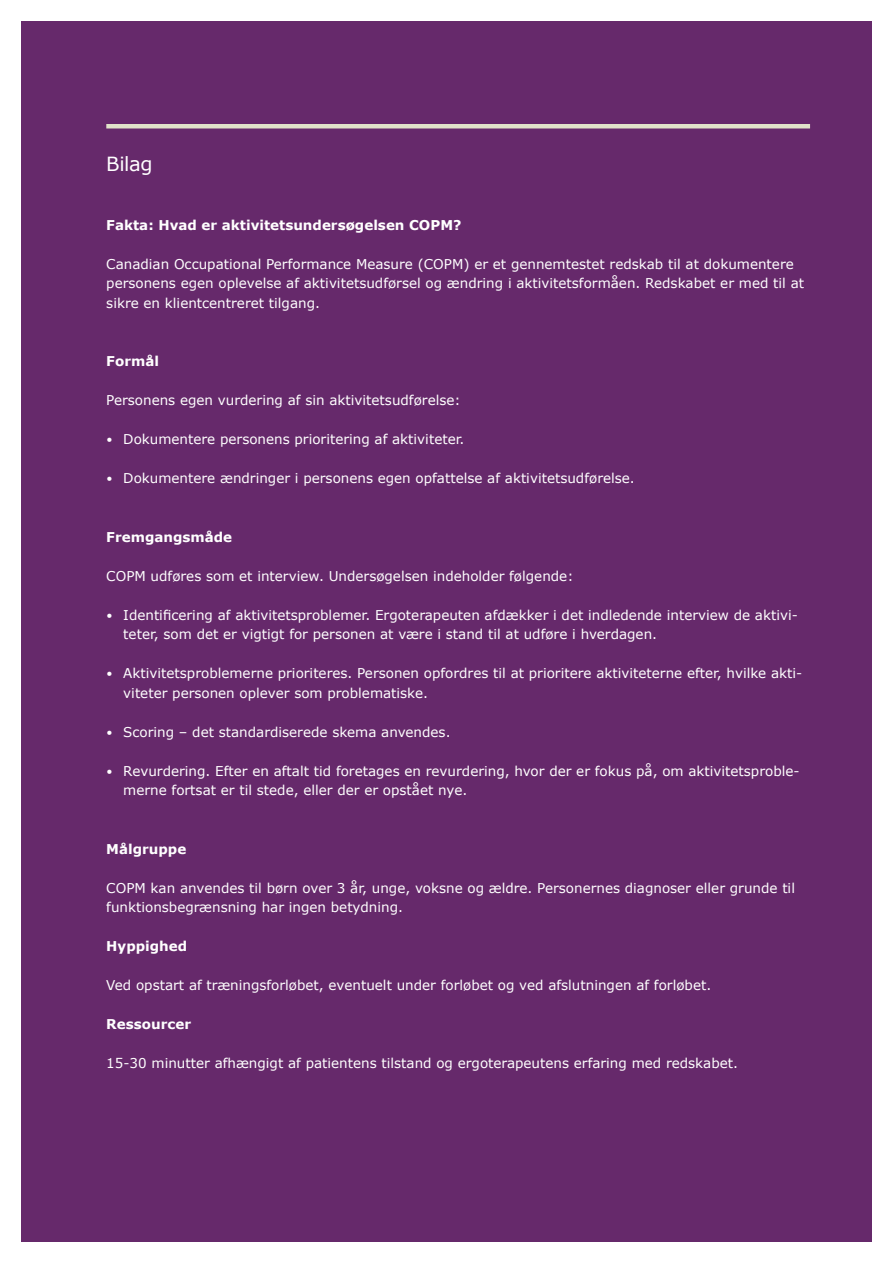
<style>
.page{position:relative;width:893px;height:1263px;background:#fff}
.page>*{position:absolute;margin:0;border:0;box-sizing:border-box;transform-origin:0 0}
.Heading_2{font:19.5px "Verdana";letter-spacing:-.02em;color:#fff}
.Brød{font:13.5px/19.5px "Verdana";color:#fff}
.Mellemrubrik{font:700 13.5px "Verdana";color:#fff}
.s1{font-family:"Calibri"}
</style>
<div class="page">
<div style="left:21px;top:21px;width:851px;height:1221px;background:#66296b"></div>
<hr style="left:106px;top:124px;width:704px;height:4px;background:#e1e2ca">
<p class="Heading_2" style="left:106px;top:152px;width:48px">Bilag</p>
<p class="Mellemrubrik" style="left:106px;top:216px;width:357px">Fakta: Hvad er aktivitetsundersøgelsen COPM?</p>
<p class="Brød" style="left:106px;top:254px;width:699px">Canadian Occupational Performance Measure (COPM) er et gennemtestet redskab til at dokumentere personens egen oplevelse af aktivitetsudførsel og ændring i aktivitetsformåen. Redskabet er med til at sikre en klientcentreret tilgang.</p>
<p class="Mellemrubrik" style="left:106px;top:352px;width:54px">Formål</p>
<p class="Brød" style="left:106px;top:391px;width:356px">Personens egen vurdering af sin aktivitetsudførelse:</p>
<p class="Brød" style="left:106px;top:430px;width:360px"><span class="s1">•</span> Dokumentere personens prioritering af aktiviteter.</p>
<p class="Brød" style="left:106px;top:469px;width:530px"><span class="s1">•</span> Dokumentere ændringer i personens egen opfattelse af aktivitetsudførelse.</p>
<p class="Mellemrubrik" style="left:106px;top:528px;width:127px">Fremgangsmåde</p>
<p class="Brød" style="left:106px;top:566px;width:469px">COPM udføres som et interview. Undersøgelsen indeholder følgende:</p>
<p class="Brød" style="left:123px;top:605px;width:676px;text-indent:-17px"><span class="s1">•</span> Identificering af aktivitetsproblemer. Ergoterapeuten afdækker i det indledende interview de aktivi&shy;teter, som det er vigtigt for personen at være i stand til at udføre i hverdagen.</p>
<p class="Brød" style="left:123px;top:664px;width:680px;text-indent:-17px"><span class="s1">•</span> Aktivitetsproblemerne prioriteres. Personen opfordres til at prioritere aktiviteterne efter, hvilke akti&shy;viteter personen oplever som problematiske.</p>
<p class="Brød" style="left:106px;top:722px;width:346px"><span class="s1">•</span> Scoring – det standardiserede skema anvendes.</p>
<p class="Brød" style="left:123px;top:761px;width:678px;text-indent:-17px"><span class="s1">•</span> Revurdering. Efter en aftalt tid foretages en revurdering, hvor der er fokus på, om aktivitetsproble&shy;merne fortsat er til stede, eller der er opstået nye.</p>
<p class="Mellemrubrik" style="left:106px;top:840px;width:82px">Målgruppe</p>
<p class="Brød" style="left:106px;top:878px;width:690px">COPM kan anvendes til børn over 3 år, unge, voksne og ældre. Personernes diagnoser eller grunde til funktionsbegrænsning har ingen betydning.</p>
<p class="Mellemrubrik" style="left:106px;top:937px;width:83px">Hyppighed</p>
<p class="Brød" style="left:106px;top:976px;width:606px">Ved opstart af træningsforløbet, eventuelt under forløbet og ved afslutningen af forløbet.</p>
<p class="Mellemrubrik" style="left:106px;top:1015px;width:86px">Ressourcer</p>
<p class="Brød" style="left:106px;top:1054px;width:633px">15-30 minutter afhængigt af patientens tilstand og ergoterapeutens erfaring med redskabet.</p>
</div>
